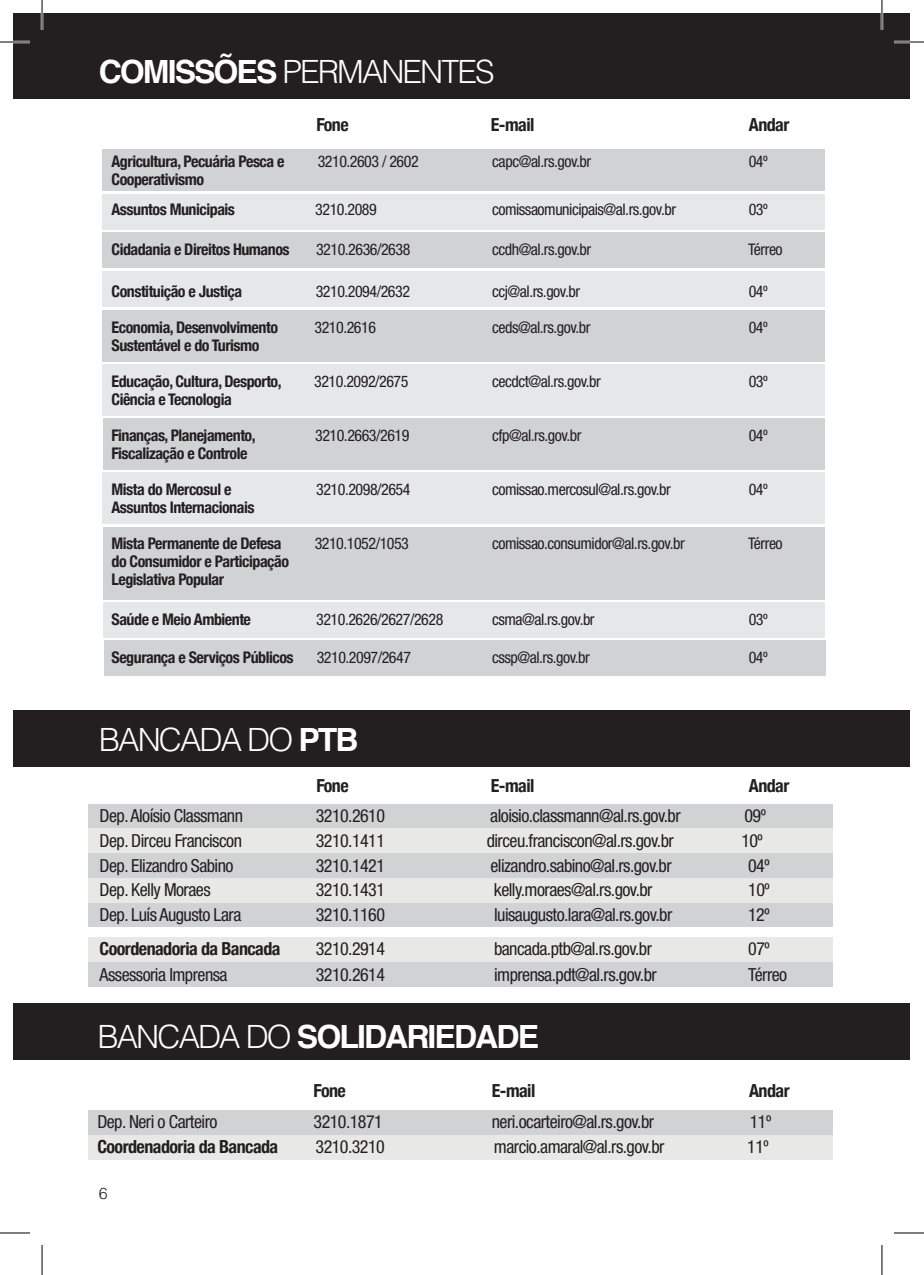
<style>
.page{position:relative;width:924px;height:1275px;background:#fff}
.page>*{position:absolute;margin:0;border:0;box-sizing:border-box;transform-origin:0 0}
.t1{font:300 32px "Helvetica";letter-spacing:-.06em;color:#fff}
.t2{font:700 32px "Helvetica";letter-spacing:-.06em;color:#fff}
.t3{font:condensed 18px "Helvetica Neue LT Std";letter-spacing:-.03em;color:#231f20}
.t4{font:700 condensed 18px "Helvetica Neue";letter-spacing:-.03em;color:#231f20}
.t5{font:condensed 16px "Helvetica Neue LT Std";letter-spacing:-.03em;color:#231f20}
.t6{font:700 condensed 16px/30px "Helvetica Neue";letter-spacing:-.03em;color:#231f20}
.t7{font:300 16px "Helvetica";color:#231f20}
.s1{font-weight:700}
.s2{font-weight:300}
</style>
<div class="page">
<div style="left:14px;top:1003px;width:895px;height:56px;background:#231f20"></div>
<div style="left:102px;top:194px;width:722px;height:36px;background:#e6e7e9"></div>
<div style="left:102px;top:271px;width:722px;height:36px;background:#e6e7e9"></div>
<div style="left:103px;top:601px;width:721px;height:36px;background:#e6e7e9"></div>
<div style="left:102px;top:364px;width:722px;height:51px;background:#e6e7e9"></div>
<div style="left:102px;top:473px;width:722px;height:51px;background:#e6e7e9"></div>
<div style="left:102px;top:149px;width:722px;height:42px;background:#d1d2d4"></div>
<div style="left:102px;top:232px;width:722px;height:36px;background:#d1d2d4"></div>
<div style="left:104px;top:639px;width:721px;height:36px;background:#d1d2d4"></div>
<div style="left:102px;top:310px;width:722px;height:51px;background:#d1d2d4"></div>
<div style="left:103px;top:418px;width:721px;height:51px;background:#d1d2d4"></div>
<div style="left:103px;top:526px;width:721px;height:73px;background:#d1d2d4"></div>
<div style="left:14px;top:14px;width:895px;height:85px;background:#231f20"></div>
<div style="left:14px;top:709px;width:895px;height:57px;background:#231f20"></div>
<div style="left:88px;top:803px;width:744px;height:25px;background:#d1d2d4"></div>
<div style="left:88px;top:853px;width:744px;height:25px;background:#d1d2d4"></div>
<div style="left:88px;top:902px;width:744px;height:25px;background:#d1d2d4"></div>
<div style="left:88px;top:962px;width:744px;height:24px;background:#d1d2d4"></div>
<div style="left:88px;top:828px;width:744px;height:25px;background:#e8e9e7"></div>
<div style="left:88px;top:878px;width:744px;height:24px;background:#e8e9e7"></div>
<div style="left:88px;top:937px;width:744px;height:25px;background:#e8e9e7"></div>
<div style="left:88px;top:1135px;width:744px;height:25px;background:#e8e9e7"></div>
<div style="left:88px;top:1110px;width:744px;height:25px;background:#d1d2d4"></div>
<hr style="left:0;top:41px;width:30px;height:2px;background:#fff">
<hr style="left:893px;top:41px;width:30px;height:2px;background:#fff">
<hr style="left:41px;top:0;width:2px;height:30px;background:#fff">
<hr style="left:880px;top:0;width:2px;height:30px;background:#fff">
<hr style="left:0;top:42px;width:30px;height:1px;background:#000">
<hr style="left:893px;top:42px;width:30px;height:1px;background:#000">
<hr style="left:0;top:1232px;width:30px;height:1px;background:#000">
<hr style="left:893px;top:1232px;width:30px;height:1px;background:#000">
<hr style="left:42px;top:0;width:1px;height:30px;background:#000">
<hr style="left:42px;top:1245px;width:1px;height:30px;background:#000">
<hr style="left:881px;top:0;width:1px;height:30px;background:#000">
<hr style="left:881px;top:1245px;width:1px;height:30px;background:#000">
<h1 class="t1" style="left:99px;top:52px;width:397px"><span class="s1">COMISSÕES</span> PERMANENTES</h1>
<p class="t4" style="left:316px;top:110px;width:34px">Fone</p>
<p class="t4" style="left:490px;top:110px;width:45px">E-mail</p>
<p class="t4" style="left:748px;top:110px;width:42px">Andar</p>
<p class="t6" style="left:111px;top:145px;width:174px">Agricultura, Pecuária Pesca e</p>
<p class="t5" style="left:317px;top:152px;width:102px">3210.2603 / 2602</p>
<p class="t5" style="left:492px;top:152px;width:100px">capc@al.rs.gov.br</p>
<p class="t5" style="left:748px;top:152px;width:21px">04º</p>
<p class="t6" style="left:111px;top:163px;width:125px">Cooperativismo<br>Assuntos Municipais</p>
<p class="t5" style="left:315px;top:200px;width:63px">3210.2089</p>
<p class="t5" style="left:492px;top:200px;width:185px">comissaomunicipais@al.rs.gov.br</p>
<p class="t5" style="left:748px;top:200px;width:21px">03º</p>
<p class="t6" style="left:111px;top:233px;width:179px">Cidadania e Direitos Humanos</p>
<p class="t5" style="left:316px;top:240px;width:96px">3210.2636/2638</p>
<p class="t5" style="left:492px;top:240px;width:100px">ccdh@al.rs.gov.br</p>
<p class="t5" style="left:747px;top:240px;width:36px">Térreo</p>
<p class="t6" style="left:111px;top:275px;width:132px">Constituição e Justiça</p>
<p class="t5" style="left:315px;top:282px;width:96px">3210.2094/2632</p>
<p class="t5" style="left:492px;top:282px;width:89px">ccj@al.rs.gov.br</p>
<p class="t5" style="left:748px;top:282px;width:21px">04º</p>
<p class="t6" style="left:111px;top:311px;width:168px">Economia, Desenvolvimento</p>
<p class="t5" style="left:314px;top:318px;width:63px">3210.2616</p>
<p class="t5" style="left:492px;top:318px;width:100px">ceds@al.rs.gov.br</p>
<p class="t5" style="left:748px;top:318px;width:21px">04º</p>
<p class="t6" style="left:111px;top:329px;width:149px">Sustentável e do Turismo</p>
<p class="t6" style="left:111px;top:365px;width:171px">Educação, Cultura, Desporto,</p>
<p class="t5" style="left:314px;top:372px;width:96px">3210.2092/2675</p>
<p class="t5" style="left:492px;top:372px;width:110px">cecdct@al.rs.gov.br</p>
<p class="t5" style="left:748px;top:372px;width:21px">03º</p>
<p class="t6" style="left:111px;top:383px;width:122px">Ciência e Tecnologia</p>
<p class="t6" style="left:111px;top:419px;width:145px">Finanças, Planejamento,</p>
<p class="t5" style="left:315px;top:426px;width:96px">3210.2663/2619</p>
<p class="t5" style="left:492px;top:426px;width:91px">cfp@al.rs.gov.br</p>
<p class="t5" style="left:748px;top:426px;width:21px">04º</p>
<p class="t6" style="left:111px;top:437px;width:137px">Fiscalização e Controle</p>
<p class="t6" style="left:111px;top:473px;width:121px">Mista do Mercosul e</p>
<p class="t5" style="left:316px;top:480px;width:96px">3210.2098/2654</p>
<p class="t5" style="left:492px;top:480px;width:180px">comissao.mercosul@al.rs.gov.br</p>
<p class="t5" style="left:748px;top:480px;width:21px">04º</p>
<p class="t6" style="left:111px;top:491px;width:144px">Assuntos Internacionais</p>
<p class="t6" style="left:111px;top:527px;width:171px">Mista Permanente de Defesa</p>
<p class="t5" style="left:314px;top:534px;width:96px">3210.1052/1053</p>
<p class="t5" style="left:492px;top:534px;width:194px">comissao.consumidor@al.rs.gov.br</p>
<p class="t5" style="left:747px;top:534px;width:36px">Térreo</p>
<p class="t6" style="left:111px;top:551px;width:179px;line-height:18px">do Consumidor e Participação<br>Legislativa Popular</p>
<p class="t6" style="left:111px;top:603px;width:141px">Saúde e Meio Ambiente</p>
<p class="t5" style="left:316px;top:610px;width:128px">3210.2626/2627/2628</p>
<p class="t5" style="left:492px;top:610px;width:104px">csma@al.rs.gov.br</p>
<p class="t5" style="left:748px;top:610px;width:21px">03º</p>
<p class="t6" style="left:111px;top:641px;width:183px">Segurança e Serviços Públicos</p>
<p class="t5" style="left:316px;top:648px;width:96px">3210.2097/2647</p>
<p class="t5" style="left:492px;top:648px;width:99px">cssp@al.rs.gov.br</p>
<p class="t5" style="left:748px;top:648px;width:21px">04º</p>
<h1 class="t1" style="left:99px;top:719px;width:261px">BANCADA DO <span class="s1">PTB</span></h1>
<p class="t4" style="left:316px;top:771px;width:34px">Fone</p>
<p class="t4" style="left:490px;top:771px;width:45px">E-mail</p>
<p class="t4" style="left:748px;top:771px;width:42px">Andar</p>
<p class="t3" style="left:100px;top:805px;width:145px">Dep. Aloísio Classmann</p>
<p class="t3" style="left:316px;top:805px;width:71px">3210.2610</p>
<p class="t3" style="left:490px;top:805px;width:192px">aloisio.classmann@al.rs.gov.br</p>
<p class="t3" style="left:744px;top:805px;width:23px">09º</p>
<p class="t3" style="left:100px;top:830px;width:144px">Dep. Dirceu Franciscon</p>
<p class="t3" style="left:316px;top:830px;width:71px">3210.1411</p>
<p class="t3" style="left:486px;top:830px;width:188px">dirceu.franciscon@al.rs.gov.br</p>
<p class="t3" style="left:741px;top:830px;width:23px">10º</p>
<p class="t3" style="left:100px;top:854px;width:135px">Dep. Elizandro Sabino</p>
<p class="t3" style="left:316px;top:854px;width:71px">3210.1421</p>
<p class="t3" style="left:490px;top:854px;width:183px">elizandro.sabino@al.rs.gov.br</p>
<p class="t3" style="left:747px;top:854px;width:23px">04º</p>
<p class="t3" style="left:100px;top:879px;width:112px">Dep. Kelly Moraes</p>
<p class="t3" style="left:316px;top:879px;width:71px">3210.1431</p>
<p class="t3" style="left:493px;top:879px;width:160px">kelly.moraes@al.rs.gov.br</p>
<p class="t3" style="left:748px;top:879px;width:23px">10º</p>
<p class="t3" style="left:100px;top:904px;width:143px">Dep. Luís Augusto Lara</p>
<p class="t3" style="left:316px;top:904px;width:71px">3210.1160</p>
<p class="t3" style="left:494px;top:904px;width:180px">luisaugusto.lara@al.rs.gov.br</p>
<p class="t3" style="left:747px;top:904px;width:23px">12º</p>
<p class="t4" style="left:100px;top:933px;width:182px">Coordenadoria da Bancada</p>
<p class="t3" style="left:316px;top:938px;width:71px">3210.2914</p>
<p class="t3" style="left:494px;top:938px;width:159px">bancada.ptb@al.rs.gov.br</p>
<p class="t3" style="left:748px;top:938px;width:23px">07º</p>
<p class="t3" style="left:100px;top:964px;width:129px">Assessoria Imprensa</p>
<p class="t3" style="left:316px;top:964px;width:71px">3210.2614</p>
<p class="t3" style="left:494px;top:964px;width:164px">imprensa.pdt@al.rs.gov.br</p>
<p class="t3" style="left:748px;top:964px;width:40px">Térreo</p>
<h1 class="t2" style="left:97px;top:1016px;width:443px"><span class="s2">BANCADA DO</span> SOLIDARIEDADE</h1>
<p class="t4" style="left:313px;top:1075px;width:34px">Fone</p>
<p class="t4" style="left:491px;top:1075px;width:45px">E-mail</p>
<p class="t4" style="left:748px;top:1075px;width:42px">Andar</p>
<p class="t3" style="left:97px;top:1110px;width:121px">Dep. Neri o Carteiro</p>
<p class="t3" style="left:313px;top:1110px;width:71px">3210.1871</p>
<p class="t3" style="left:491px;top:1110px;width:164px">neri.ocarteiro@al.rs.gov.br</p>
<p class="t3" style="left:749px;top:1110px;width:23px">11º</p>
<p class="t4" style="left:97px;top:1131px;width:182px">Coordenadoria da Bancada</p>
<p class="t3" style="left:315px;top:1136px;width:71px">3210.3210</p>
<p class="t3" style="left:493px;top:1136px;width:172px">marcio.amaral@al.rs.gov.br</p>
<p class="t3" style="left:747px;top:1136px;width:23px">11º</p>
<p class="t7" style="left:99px;top:1183px;width:10px">6</p>
</div>
